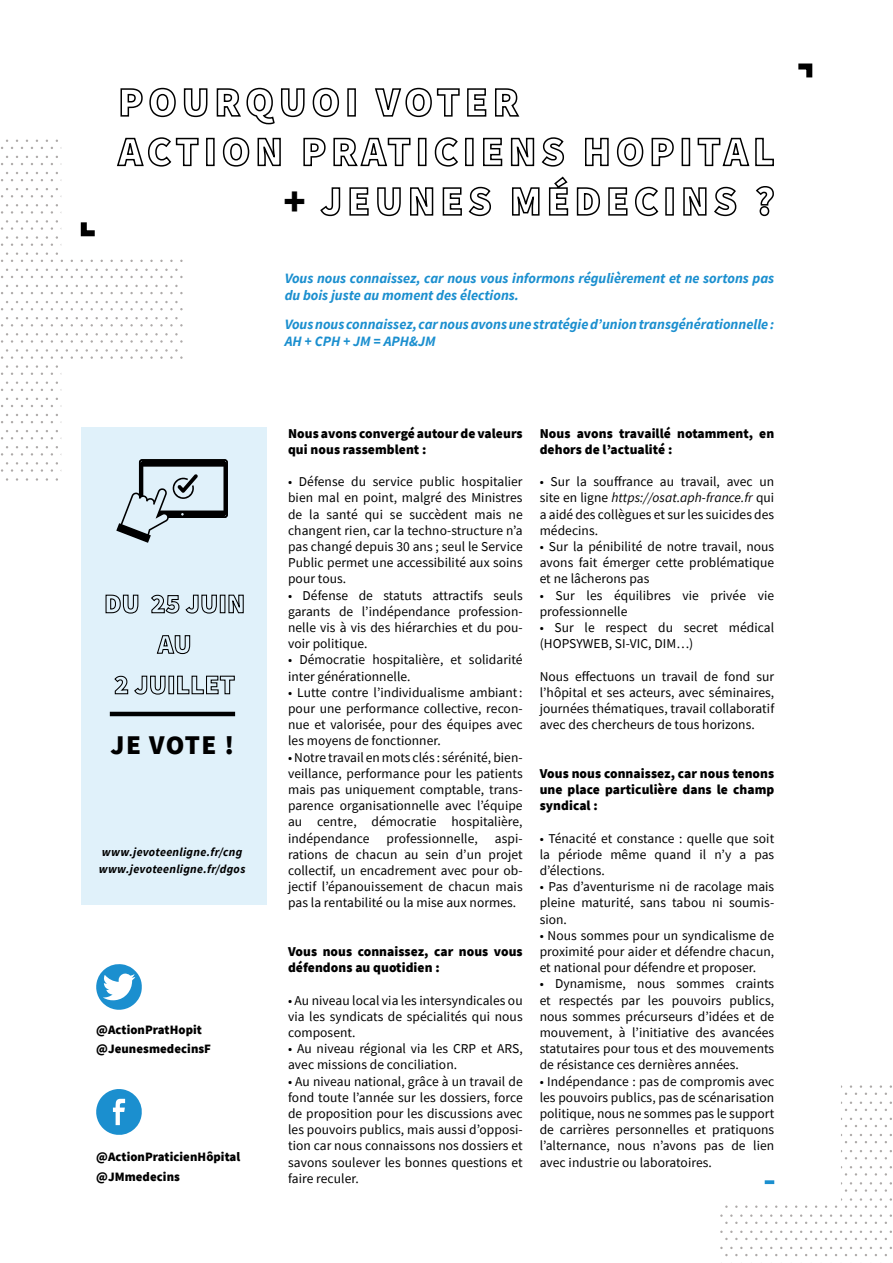
<style>
.page{position:relative;width:893px;height:1263px;background:#fff}
.page>*{position:absolute;margin:0;border:0;box-sizing:border-box;transform-origin:0 0}
.t1{font:900 41.25px "Source Sans Pro";color:#000}
.t2{font:900 27px "Source Sans Pro";letter-spacing:.045em;color:#000}
.t3{font:italic 700 14.25px/17.1px "Source Sans Pro";color:#1b8fcf}
.t4{font:13.5px/16.2px "Source Sans Pro";letter-spacing:.005em;color:#000;text-align:justify}
.t5{font:900 13.5px/16.2px "Source Sans Pro";letter-spacing:.005em;color:#000}
.t6{font:900 12.75px "Source Sans Pro";letter-spacing:.005em;color:#000}
.t7{font:italic 700 12px/17.4px "Source Sans Pro";letter-spacing:.025em;color:#000}
.s1{font-style:italic}
</style>
<div class="page">
<svg style="left:1px;top:140px;width:61px;height:9px"></svg>
<svg style="left:1px;top:156px;width:61px;height:9px"></svg>
<svg style="left:1px;top:172px;width:61px;height:9px"></svg>
<svg style="left:1px;top:188px;width:61px;height:9px"></svg>
<svg style="left:1px;top:204px;width:61px;height:10px"></svg>
<svg style="left:1px;top:220px;width:61px;height:10px"></svg>
<svg style="left:1px;top:236px;width:61px;height:10px"></svg>
<svg style="left:1px;top:252px;width:62px;height:10px"></svg>
<svg style="left:1px;top:269px;width:182px;height:9px"></svg>
<svg style="left:1px;top:285px;width:182px;height:9px"></svg>
<svg style="left:1px;top:301px;width:182px;height:9px"></svg>
<svg style="left:1px;top:317px;width:182px;height:10px"></svg>
<svg style="left:1px;top:333px;width:182px;height:10px"></svg>
<svg style="left:1px;top:349px;width:182px;height:10px"></svg>
<svg style="left:1px;top:365px;width:61px;height:10px"></svg>
<svg style="left:1px;top:381px;width:61px;height:10px"></svg>
<svg style="left:1px;top:398px;width:61px;height:9px"></svg>
<svg style="left:1px;top:414px;width:61px;height:9px"></svg>
<svg style="left:1px;top:430px;width:61px;height:9px"></svg>
<svg style="left:1px;top:446px;width:61px;height:10px"></svg>
<svg style="left:1px;top:462px;width:61px;height:10px"></svg>
<svg style="left:841px;top:1085px;width:51px;height:10px"></svg>
<svg style="left:841px;top:1101px;width:51px;height:10px"></svg>
<svg style="left:841px;top:1118px;width:51px;height:9px"></svg>
<svg style="left:841px;top:1134px;width:51px;height:9px"></svg>
<svg style="left:841px;top:1150px;width:51px;height:9px"></svg>
<svg style="left:841px;top:1166px;width:51px;height:9px"></svg>
<svg style="left:841px;top:1182px;width:51px;height:10px"></svg>
<svg style="left:835px;top:1198px;width:57px;height:10px"></svg>
<svg style="left:720px;top:1214px;width:172px;height:10px"></svg>
<svg style="left:720px;top:1230px;width:172px;height:10px"></svg>
<svg style="left:720px;top:1247px;width:172px;height:9px"></svg>
<svg style="left:120px;top:87px;width:56px;height:31px"></svg>
<svg style="left:183px;top:88px;width:25px;height:30px"></svg>
<svg style="left:216px;top:87px;width:89px;height:38px"></svg>
<svg style="left:312px;top:87px;width:28px;height:31px"></svg>
<div style="left:347px;top:88px;width:9px;height:29px;border:2px solid #000"></div>
<svg style="left:375px;top:87px;width:85px;height:31px"></svg>
<svg style="left:467px;top:88px;width:20px;height:29px"></svg>
<svg style="left:495px;top:88px;width:25px;height:29px"></svg>
<svg style="left:117px;top:137px;width:82px;height:30px"></svg>
<div style="left:206px;top:138px;width:9px;height:28px;border:2px solid #000"></div>
<svg style="left:222px;top:137px;width:28px;height:30px"></svg>
<svg style="left:257px;top:137px;width:24px;height:30px"></svg>
<svg style="left:303px;top:137px;width:23px;height:30px"></svg>
<svg style="left:333px;top:137px;width:78px;height:30px"></svg>
<div style="left:418px;top:138px;width:8px;height:28px;border:2px solid #000"></div>
<svg style="left:434px;top:137px;width:24px;height:30px"></svg>
<div style="left:465px;top:138px;width:9px;height:28px;border:2px solid #000"></div>
<svg style="left:483px;top:137px;width:20px;height:30px"></svg>
<svg style="left:510px;top:137px;width:25px;height:30px"></svg>
<svg style="left:541px;top:137px;width:23px;height:30px"></svg>
<svg style="left:585px;top:137px;width:24px;height:30px"></svg>
<svg style="left:616px;top:137px;width:28px;height:30px"></svg>
<svg style="left:651px;top:137px;width:23px;height:30px"></svg>
<div style="left:682px;top:138px;width:8px;height:28px;border:2px solid #000"></div>
<svg style="left:697px;top:137px;width:77px;height:30px"></svg>
<svg style="left:320px;top:187px;width:21px;height:30px"></svg>
<svg style="left:349px;top:187px;width:20px;height:29px"></svg>
<svg style="left:377px;top:187px;width:24px;height:30px"></svg>
<svg style="left:410px;top:187px;width:24px;height:29px"></svg>
<svg style="left:442px;top:186px;width:49px;height:31px"></svg>
<svg style="left:512px;top:187px;width:28px;height:29px"></svg>
<svg style="left:548px;top:176px;width:21px;height:40px"></svg>
<svg style="left:576px;top:187px;width:24px;height:29px"></svg>
<svg style="left:608px;top:187px;width:20px;height:29px"></svg>
<svg style="left:635px;top:186px;width:24px;height:31px"></svg>
<div style="left:665px;top:187px;width:9px;height:29px;border:2px solid #000"></div>
<svg style="left:683px;top:187px;width:24px;height:29px"></svg>
<svg style="left:714px;top:186px;width:23px;height:31px"></svg>
<svg style="left:756px;top:186px;width:18px;height:31px"></svg>
<svg style="left:80px;top:222px;width:15px;height:15px"></svg>
<svg style="left:798px;top:63px;width:15px;height:15px"></svg>
<svg style="left:96px;top:1089px;width:46px;height:46px"></svg>
<svg style="left:96px;top:964px;width:46px;height:46px"></svg>
<div style="left:81px;top:427px;width:185px;height:478px;background:#e0f1fa"></div>
<svg style="left:116px;top:459px;width:112px;height:84px"></svg>
<svg style="left:105px;top:594px;width:34px;height:20px"></svg>
<svg style="left:151px;top:594px;width:66px;height:20px"></svg>
<div style="left:220px;top:595px;width:5px;height:18px;border:1px solid #000"></div>
<svg style="left:228px;top:594px;width:16px;height:20px"></svg>
<svg style="left:156px;top:635px;width:35px;height:20px"></svg>
<svg style="left:114px;top:675px;width:52px;height:20px"></svg>
<div style="left:168px;top:676px;width:6px;height:18px;border:1px solid #000"></div>
<svg style="left:177px;top:675px;width:58px;height:20px"></svg>
<hr style="left:110px;top:712px;width:125px;height:4px;background:#000">
<svg style="left:765px;top:1180px;width:9px;height:4px"></svg>
<h2 class="t2" style="left:111px;top:727px;width:125px">JE VOTE !</h2>
<p class="t7" style="left:99px;top:842px;width:148px">www.jevoteenligne.fr/cng www.jevoteenligne.fr/dgos</p>
<p class="t6" style="left:96px;top:1021px;width:107px">@ActionPratHopit</p>
<p class="t6" style="left:96px;top:1040px;width:116px">@JeunesmedecinsF</p>
<p class="t6" style="left:96px;top:1148px;width:146px">@ActionPraticienHôpital</p>
<p class="t6" style="left:96px;top:1168px;width:85px">@JMmedecins</p>
<h1 class="t1" style="left:283px;top:173px;width:24px">+</h1>
<p class="t3" style="left:285px;top:269px;width:491px">Vous nous connaissez, car nous vous informons régulièrement et ne sortons pas du bois juste au moment des élections.</p>
<p class="t3" style="left:285px;top:315px;width:491px">Vous nous connaissez, car nous avons une stratégie d’union transgénérationnelle :<br>AH + CPH + JM = APH&amp;JM</p>
<p class="t5" style="left:288px;top:425px;width:236px">Nous avons convergé autour de valeurs qui nous rassemblent :</p>
<p class="t4" style="left:288px;top:473px;width:236px">• Défense du service public hospitalier bien mal en point, malgré des Ministres de la santé qui se succèdent mais ne changent rien, car la techno-structure n’a pas changé depuis 30 ans ; seul le Service Public permet une accessibilité aux soins pour tous.</p>
<p class="t4" style="left:288px;top:587px;width:236px">• Défense de statuts attractifs seuls garants de l’indépendance profession&shy;nelle vis à vis des hiérarchies et du pou&shy;voir politique.</p>
<p class="t4" style="left:288px;top:652px;width:236px">• Démocratie hospitalière, et solidarité inter générationnelle.</p>
<p class="t4" style="left:288px;top:684px;width:236px">• Lutte contre l’individualisme ambiant: pour une performance collective, recon&shy;nue et valorisée, pour des équipes avec les moyens de fonctionner.</p>
<p class="t4" style="left:288px;top:749px;width:236px">• Notre travail en mots clés : sérénité, bien&shy;veillance, performance pour les patients mais pas uniquement comptable, trans&shy;parence organisationnelle avec l’équipe au centre, démocratie hospitalière, indépendance</p>
<p class="t4" style="left:387px;top:830px;width:93px">professionnelle,</p>
<p class="t4" style="left:288px;top:830px;width:236px;text-indent:207px">aspi&shy;rations de chacun au sein d’un projet collectif, un encadrement avec pour ob&shy;jectif l’épanouissement de chacun mais pas la rentabilité ou la mise aux normes.</p>
<p class="t5" style="left:288px;top:943px;width:236px">Vous nous connaissez, car nous vous défendons au quotidien :</p>
<p class="t4" style="left:288px;top:992px;width:236px">• Au niveau local via les intersyndicales ou via les syndicats de spécialités qui nous composent.</p>
<p class="t4" style="left:288px;top:1040px;width:236px">• Au niveau régional via les CRP et ARS, avec missions de conciliation.</p>
<p class="t4" style="left:288px;top:1073px;width:236px">• Au niveau national, grâce à un travail de fond toute l’année sur les dossiers, force de proposition pour les discussions avec les pouvoirs publics, mais aussi d’opposi&shy;tion car nous connaissons nos dossiers et savons soulever les bonnes questions et faire reculer.</p>
<p class="t5" style="left:540px;top:425px;width:236px">Nous avons travaillé notamment, en dehors de l’actualité :</p>
<p class="t4" style="left:540px;top:473px;width:236px">• Sur la souffrance au travail, avec un site en ligne <span class="s1">https://osat.aph-france.fr</span> qui a aidé des collègues et sur les suicides des médecins.</p>
<p class="t4" style="left:540px;top:538px;width:236px">• Sur la pénibilité de notre travail, nous avons fait émerger cette problématique et ne lâcherons pas</p>
<p class="t4" style="left:540px;top:587px;width:236px">• Sur les équilibres vie privée vie professionnelle</p>
<p class="t4" style="left:540px;top:619px;width:236px">• Sur le respect du secret médical (HOPSYWEB, SI-VIC, DIM…)</p>
<p class="t4" style="left:540px;top:668px;width:236px">Nous effectuons un travail de fond sur l’hôpital et ses acteurs, avec séminaires, journées thématiques, travail collaboratif avec des chercheurs de tous horizons.</p>
<p class="t5" style="left:540px;top:765px;width:236px;text-align:justify">Vous nous connaissez, car nous tenons une place particulière dans le champ syndical :</p>
<p class="t4" style="left:540px;top:830px;width:236px">• Ténacité et constance : quelle que soit la période même quand il n’y a pas d’élections.</p>
<p class="t4" style="left:540px;top:878px;width:236px">• Pas d’aventurisme ni de racolage mais pleine maturité, sans tabou ni soumis&shy;sion.</p>
<p class="t4" style="left:540px;top:927px;width:236px">• Nous sommes pour un syndicalisme de proximité pour aider et défendre chacun, et national pour défendre et proposer.</p>
<p class="t4" style="left:540px;top:976px;width:236px">• Dynamisme, nous sommes craints et respectés par les pouvoirs publics, nous sommes précurseurs d’idées et de mouvement, à l’initiative des avancées statutaires pour tous et des mouvements de résistance ces dernières années.</p>
<p class="t4" style="left:540px;top:1073px;width:236px">• Indépendance : pas de compromis avec les pouvoirs publics, pas de scénarisation politique, nous ne sommes pas le support de carrières personnelles et pratiquons l’alternance, nous n’avons pas de lien avec industrie ou laboratoires.</p>
</div>
